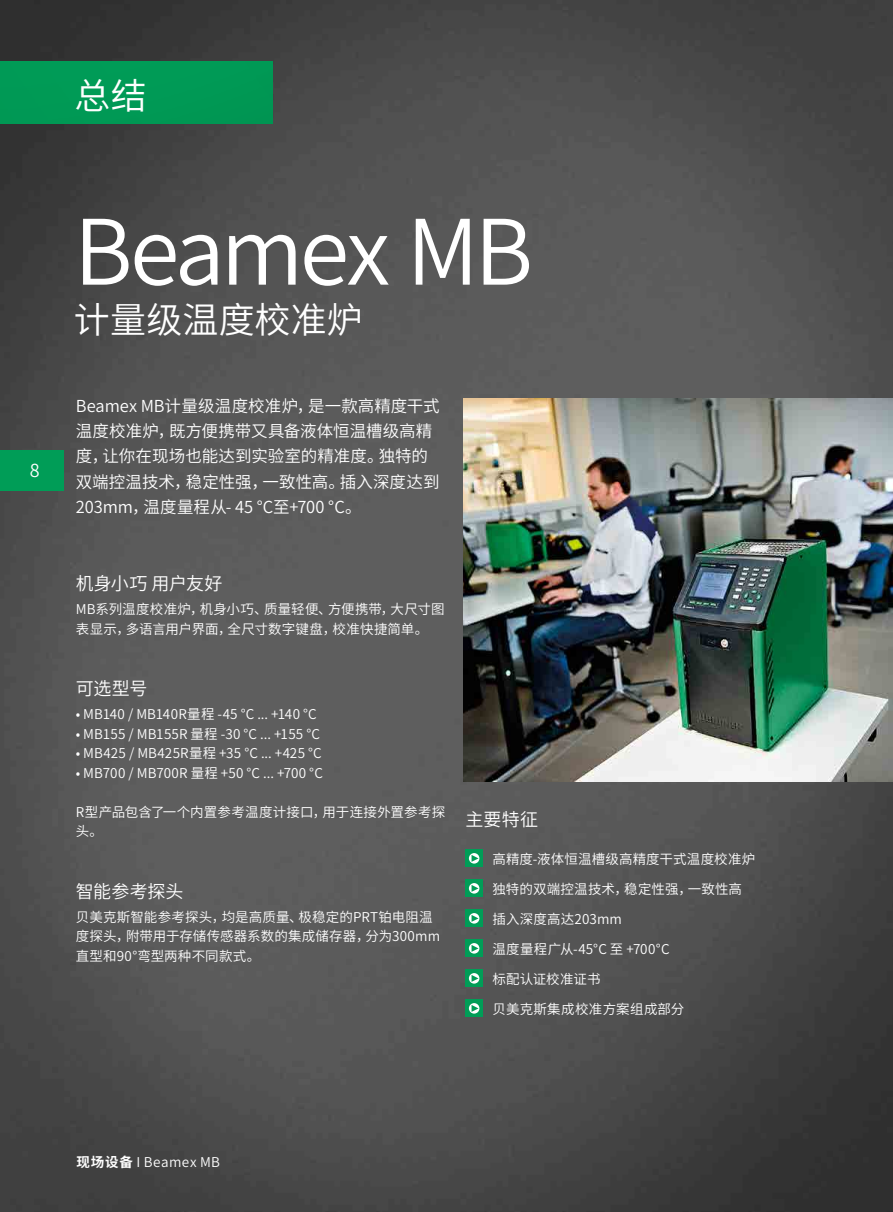
<style>
.page{position:relative;width:893px;height:1212px;background:#fff}
.page>*{position:absolute;margin:0;border:0;box-sizing:border-box;transform-origin:0 0}
.t1{font:90px "Source Han Sans CN";letter-spacing:-.045em;color:#fff}
.t2{font:36px "Source Han Sans CN";letter-spacing:.005em;color:#fff}
.t3{font:18px "Source Han Sans CN";color:#fff}
.t4{font:16.5px/25.5px "Source Han Sans CN";color:#fff}
.t5{font:13.5px/19.5px "Source Han Sans CN";letter-spacing:.01em;color:#fff}
.t6{font:13.5px "Source Han Sans CN";letter-spacing:.035em;color:#fff}
.s1{font-weight:700}
</style>
<div class="page">
<img style="left:0;top:0;width:893px;height:1212px">
<div style="left:0;top:62px;width:273px;height:61px;background:#095"></div>
<img style="left:464px;top:398px;width:429px;height:383px">
<div style="left:466px;top:850px;width:17px;height:17px;background:#009d57"></div>
<svg style="left:469px;top:853px;width:10px;height:10px"></svg>
<div style="left:466px;top:880px;width:17px;height:17px;background:#009d57"></div>
<svg style="left:469px;top:883px;width:10px;height:10px"></svg>
<div style="left:466px;top:910px;width:17px;height:17px;background:#009d57"></div>
<svg style="left:469px;top:913px;width:10px;height:10px"></svg>
<div style="left:466px;top:940px;width:17px;height:17px;background:#009d57"></div>
<svg style="left:469px;top:943px;width:10px;height:10px"></svg>
<div style="left:466px;top:970px;width:17px;height:17px;background:#009d57"></div>
<svg style="left:469px;top:973px;width:10px;height:10px"></svg>
<div style="left:466px;top:1000px;width:17px;height:17px;background:#009d57"></div>
<svg style="left:469px;top:1003px;width:10px;height:10px"></svg>
<div style="left:0;top:451px;width:64px;height:40px;background:#009d57"></div>
<h2 class="t2" style="left:75px;top:75px;width:74px">总结</h2>
<h3 class="t3" style="left:30px;top:460px;width:11px">8</h3>
<h1 class="t1" style="left:74px;top:201px;width:461px">Beamex MB</h1>
<h2 class="t2" style="left:74px;top:299px;width:291px">计量级温度校准炉</h2>
<p class="t4" style="left:76px;top:393px;width:365px">Beamex MB计量级温度校准炉，是一款高精度干式温度校准炉，既方便携带又具备液体恒温槽级高精度，让你在现场也能达到实验室的精准度。独特的双端控温技术，稳定性强，一致性高。插入深度达到<br>203mm，温度量程从- 45 °C至+700 °C。</p>
<h3 class="t3" style="left:76px;top:573px;width:148px">机身小巧 用户友好</h3>
<p class="t5" style="left:76px;top:600px;width:370px">MB系列温度校准炉，机身小巧、质量轻便、方便携带，大尺寸图表显示，多语言用户界面，全尺寸数字键盘，校准快捷简单。</p>
<h3 class="t3" style="left:76px;top:678px;width:73px">可选型号</h3>
<p class="t5" style="left:76px;top:705px;width:242px">• MB140 / MB140R量程 -45 °C ... +140 °C</p>
<p class="t5" style="left:76px;top:724px;width:246px">• MB155 / MB155R 量程 -30 °C ... +155 °C</p>
<p class="t5" style="left:76px;top:744px;width:248px">• MB425 / MB425R量程 +35 °C ... +425 °C</p>
<p class="t5" style="left:76px;top:763px;width:249px">• MB700 / MB700R 量程 +50 °C ... +700 °C</p>
<p class="t5" style="left:76px;top:802px;width:371px">R型产品包含了一个内置参考温度计接口，用于连接外置参考探头。</p>
<h3 class="t3" style="left:76px;top:881px;width:109px">智能参考探头</h3>
<p class="t5" style="left:76px;top:907px;width:366px">贝美克斯智能参考探头，均是高质量、极稳定的PRT铂电阻温度探头，附带用于存储传感器系数的集成储存器，分为300mm直型和90°弯型两种不同款式。</p>
<h3 class="t3" style="left:466px;top:809px;width:74px">主要特征</h3>
<p class="t5" style="left:492px;top:849px;width:265px">高精度-液体恒温槽级高精度干式温度校准炉</p>
<p class="t5" style="left:492px;top:879px;width:251px">独特的双端控温技术，稳定性强，一致性高</p>
<p class="t5" style="left:492px;top:909px;width:131px">插入深度高达203mm</p>
<p class="t5" style="left:492px;top:939px;width:179px">温度量程广从-45°C 至 +700°C</p>
<p class="t5" style="left:492px;top:969px;width:110px">标配认证校准证书</p>
<p class="t5" style="left:492px;top:999px;width:193px">贝美克斯集成校准方案组成部分</p>
<p class="t6" style="left:77px;top:1155px;width:145px"><span class="s1">现场设备</span> I Beamex MB</p>
</div>
